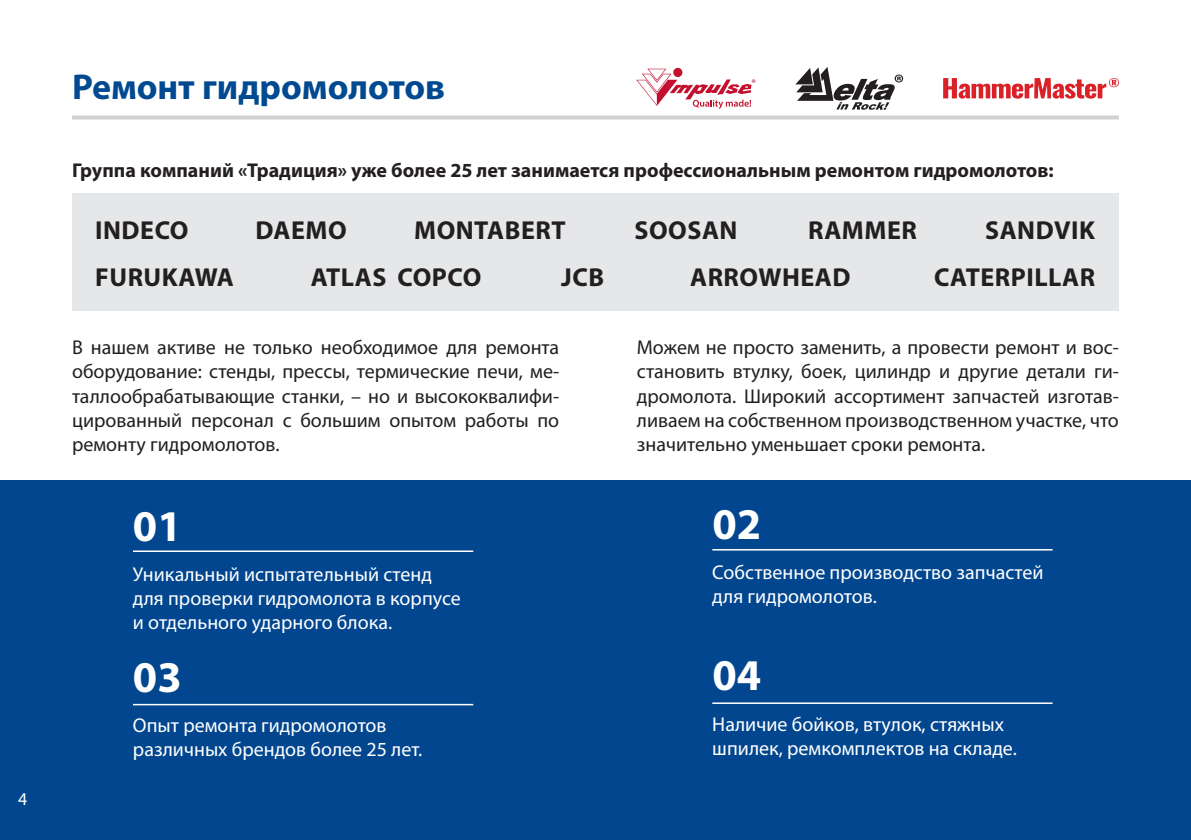
<style>
.page{position:relative;width:1191px;height:840px;background:#fff}
.page>*{position:absolute;margin:0;border:0;box-sizing:border-box;transform-origin:0 0}
.t1{font:700 44px "Myriad Pro";color:#fff}
.t2{font:700 36px "Myriad Pro";color:#014990}
.t3{font:700 26px "Myriad Pro";letter-spacing:.02em;color:#231f20}
.t4{font:20px/24px "Myriad Pro";color:#231f20;text-align:justify}
.t5{font:20px/24px "Myriad Pro";color:#fff}
.t6{font:700 20px "Myriad Pro";color:#231f20}
.t7{font:18px "Myriad Pro";color:#fff}
</style>
<div class="page">
<div style="left:0;top:480px;width:1191px;height:359px;background:#01468e"></div>
<hr style="left:133px;top:550px;width:340px;height:1px;background:#fff">
<hr style="left:133px;top:703px;width:340px;height:2px;background:#fff">
<hr style="left:712px;top:548px;width:340px;height:2px;background:#fff">
<hr style="left:712px;top:702px;width:340px;height:1px;background:#fff">
<svg style="left:72px;top:115px;width:1047px;height:4px;background:#d6d7d9"></svg>
<div style="left:72px;top:193px;width:1047px;height:118px;background:#e6e7e9"></div>
<svg style="left:636px;top:69px;width:119px;height:40px"></svg>
<svg style="left:795px;top:67px;width:108px;height:43px"></svg>
<svg style="left:943px;top:78px;width:176px;height:21px"></svg>
<p class="t7" style="left:18px;top:788px;width:11px">4</p>
<h2 class="t2" style="left:72px;top:67px;width:374px">Ремонт гидромолотов</h2>
<p class="t6" style="left:72px;top:159px;width:983px">Группа компаний «Традиция» уже более 25 лет занимается профессиональным ремонтом гидромолотов:</p>
<h3 class="t3" style="left:95px;top:215px;width:95px">INDECO</h3>
<h3 class="t3" style="left:414px;top:215px;width:153px">MONTABERT</h3>
<h3 class="t3" style="left:634px;top:215px;width:104px">SOOSAN</h3>
<h3 class="t3" style="left:808px;top:216px;width:110px">RAMMER</h3>
<h3 class="t3" style="left:985px;top:215px;width:111px">SANDVIK</h3>
<h3 class="t3" style="left:311px;top:262px;width:172px">ATLAS COPCO</h3>
<h3 class="t3" style="left:690px;top:262px;width:162px">ARROWHEAD</h3>
<h3 class="t3" style="left:934px;top:262px;width:163px">CATERPILLAR</h3>
<h3 class="t3" style="left:255px;top:215px;width:93px">DAEMO</h3>
<h3 class="t3" style="left:561px;top:262px;width:44px">JCB</h3>
<h3 class="t3" style="left:95px;top:262px;width:140px">FURUKAWA</h3>
<p class="t4" style="left:72px;top:336px;width:489px">В нашем активе не только необходимое для ремонта оборудование: стенды, прессы, термические печи, ме&shy;таллообрабатывающие станки, – но и высококвалифи&shy;цированный персонал с большим опытом работы по ремонту гидромолотов.</p>
<p class="t4" style="left:637px;top:336px;width:483px">Можем не просто заменить, а провести ремонт и вос&shy;становить втулку, боек, цилиндр и другие детали ги&shy;дромолота. Широкий ассортимент запчастей изготав&shy;ливаем на собственном производственном участке, что значительно уменьшает сроки ремонта.</p>
<h1 class="t1" style="left:133px;top:501px;width:50px">01</h1>
<h1 class="t1" style="left:712px;top:499px;width:50px">02</h1>
<p class="t5" style="left:133px;top:562px;width:329px">Уникальный испытательный стенд для проверки гидромолота в корпусе и отдельного ударного блока.</p>
<p class="t5" style="left:712px;top:560px;width:333px">Собственное производство запчастей для гидромолотов.</p>
<h1 class="t1" style="left:133px;top:652px;width:50px">03</h1>
<h1 class="t1" style="left:712px;top:650px;width:50px">04</h1>
<p class="t5" style="left:133px;top:713px;width:291px">Опыт ремонта гидромолотов различных брендов более 25 лет.</p>
<p class="t5" style="left:712px;top:712px;width:306px">Наличие бойков, втулок, стяжных шпилек, ремкомплектов на складе.</p>
</div>
